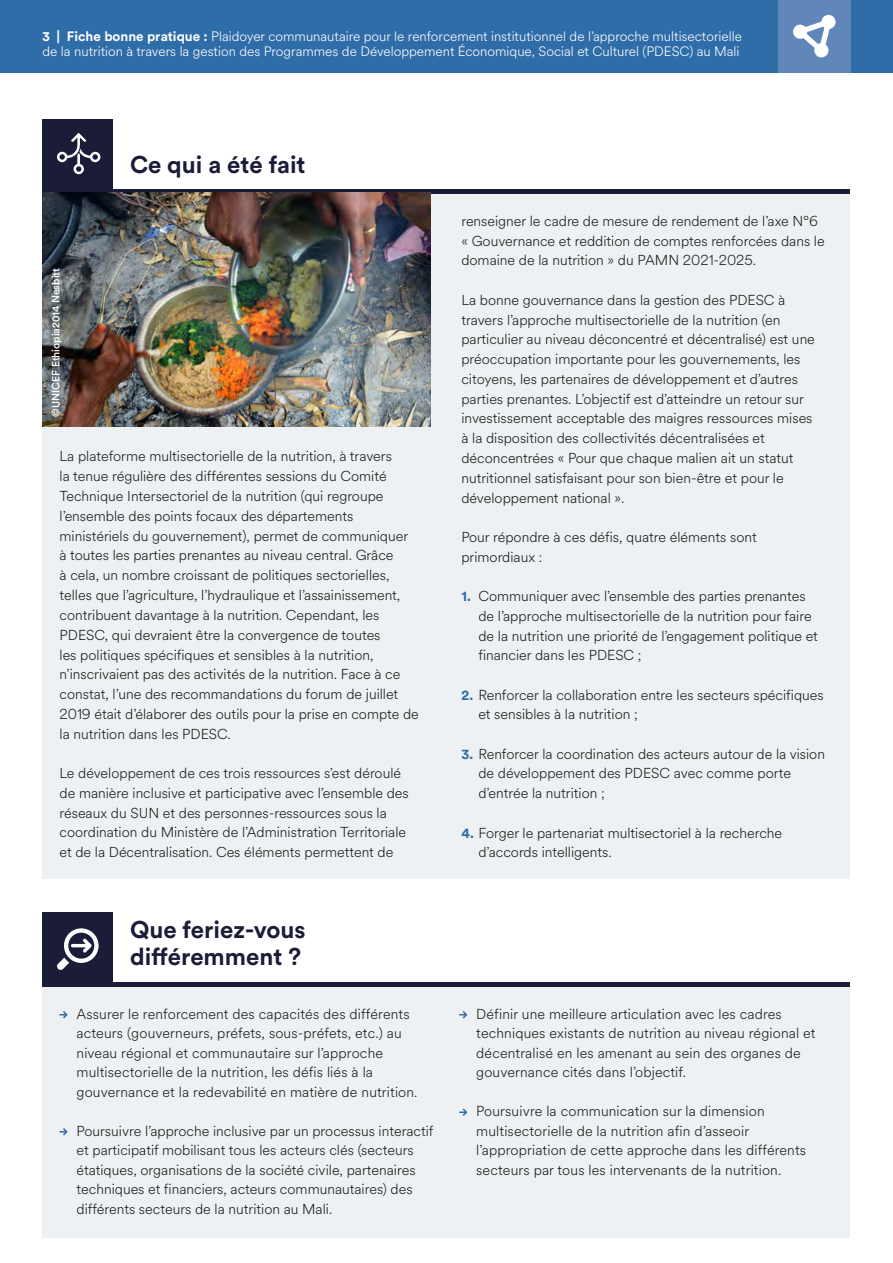
<style>
.page{position:relative;width:893px;height:1263px;background:#fff}
.page>*{position:absolute;margin:0;border:0;box-sizing:border-box;transform-origin:0 0}
.Head_1_V3{font:700 24px/27px "Circular Std";color:#1b1c38}
.Body{font:300 14.25px/19.8px "Circular Spotify Text";color:#1d1d1b}
.Bullets{font:300 14.25px/19.5px "Circular Spotify Text";letter-spacing:.01em;color:#1d1d1b}
.t1{font:300 13.5px/15px "Circular Spotify Text";color:#fff}
.Photo_credit{font:500 10.5px "Circular Std";color:#fff}
.s1{font-family:"Circular Std";font-weight:700}
.s2{font-family:"Circular Std";font-weight:700;color:#2f6da9}
</style>
<div class="page">
<div style="left:43px;top:986px;width:807px;height:251px;background:#eef1f3"></div>
<svg style="left:60px;top:1011px;width:8px;height:8px"></svg>
<svg style="left:60px;top:1128px;width:8px;height:8px"></svg>
<svg style="left:459px;top:1011px;width:9px;height:8px"></svg>
<svg style="left:459px;top:1108px;width:9px;height:8px"></svg>
<hr style="left:43px;top:982px;width:807px;height:4px;background:#1b1c38">
<div style="left:43px;top:912px;width:70px;height:70px;background:#1b1c38"></div>
<svg style="left:57px;top:928px;width:42px;height:42px"></svg>
<div style="left:0;top:0;width:893px;height:72px;background:#2f6da9"></div>
<div style="left:778px;top:0;width:72px;height:72px;background:#6186ba"></div>
<svg style="left:793px;top:15px;width:43px;height:42px"></svg>
<div style="left:43px;top:194px;width:807px;height:684px;background:#eef1f3"></div>
<div style="left:43px;top:119px;width:70px;height:71px;background:#1b1c38"></div>
<svg style="left:57px;top:133px;width:43px;height:41px"></svg>
<hr style="left:43px;top:190px;width:807px;height:4px;background:#1b1c38">
<img style="left:43px;top:192px;width:388px;height:234px">
<p class="t1" style="left:43px;top:29px;width:701px"><span class="s1">3 | Fiche bonne pratique :</span> Plaidoyer communautaire pour le renforcement institutionnel de l’approche multisectorielle de la nutrition à travers la gestion des Programmes de Développement Économique, Social et Culturel (PDESC) au Mali</p>
<p class="Photo_credit" style="left:49px;top:417px;width:150px;rotate:-90deg">©UNICEF Ethiopia2014 Nesbitt</p>
<p class="Head_1_V3" style="left:130px;top:150px;width:177px">Ce qui a été fait</p>
<p class="Body" style="left:60px;top:447px;width:361px">La plateforme multisectorielle de la nutrition, à travers<br>la tenue régulière des différentes sessions du Comité Technique Intersectoriel de la nutrition (qui regroupe l’ensemble des points focaux des départements ministériels du gouvernement), permet de communiquer à toutes les parties prenantes au niveau central. Grâce<br>à cela, un nombre croissant de politiques sectorielles, telles que l’agriculture, l’hydraulique et l’assainissement, contribuent davantage à la nutrition. Cependant, les PDESC, qui devraient être la convergence de toutes<br>les politiques spécifiques et sensibles à la nutrition, n’inscrivaient pas des activités de la nutrition. Face à ce constat, l’une des recommandations du forum de juillet 2019 était d’élaborer des outils pour la prise en compte de la nutrition dans les PDESC.</p>
<p class="Body" style="left:60px;top:763px;width:351px">Le développement de ces trois ressources s’est déroulé de manière inclusive et participative avec l’ensemble des réseaux du SUN et des personnes-ressources sous la coordination du Ministère de l’Administration Territoriale et de la Décentralisation. Ces éléments permettent de</p>
<p class="Head_1_V3" style="left:130px;top:916px;width:177px">Que feriez-vous différemment ?</p>
<p class="Bullets" style="left:77px;top:1004px;width:343px">Assurer le renforcement des capacités des différents acteurs (gouverneurs, préfets, sous-préfets, etc.) au niveau régional et communautaire sur l’approche multisectorielle de la nutrition, les défis liés à la gouvernance et la redevabilité en matière de nutrition.</p>
<p class="Bullets" style="left:77px;top:1121px;width:358px">Poursuivre l’approche inclusive par un processus interactif et participatif mobilisant tous les acteurs clés (secteurs étatiques, organisations de la société civile, partenaires techniques et financiers, acteurs communautaires) des différents secteurs de la nutrition au Mali.</p>
<p class="Body" style="left:461px;top:211px;width:365px">renseigner le cadre de mesure de rendement de l’axe N°6 « Gouvernance et reddition de comptes renforcées dans le domaine de la nutrition » du PAMN 2021-2025.</p>
<p class="Body" style="left:461px;top:290px;width:355px">La bonne gouvernance dans la gestion des PDESC à travers l’approche multisectorielle de la nutrition (en particulier au niveau déconcentré et décentralisé) est une préoccupation importante pour les gouvernements, les citoyens, les partenaires de développement et d’autres parties prenantes. L’objectif est d’atteindre un retour sur investissement acceptable des maigres ressources mises à la disposition des collectivités décentralisées et déconcentrées « Pour que chaque malien ait un statut nutritionnel satisfaisant pour son bien-être et pour le développement national ».</p>
<p class="Body" style="left:461px;top:527px;width:297px">Pour répondre à ces défis, quatre éléments sont primordiaux :</p>
<p class="Body" style="left:478px;top:586px;width:341px;text-indent:-17px"><span class="s2">1.</span> Communiquer avec l’ensemble des parties prenantes de l’approche multisectorielle de la nutrition pour faire de la nutrition une priorité de l’engagement politique et financier dans les PDESC ;</p>
<p class="Body" style="left:478px;top:685px;width:347px;text-indent:-17px"><span class="s2">2.</span> Renforcer la collaboration entre les secteurs spécifiques et sensibles à la nutrition ;</p>
<p class="Body" style="left:478px;top:744px;width:348px;text-indent:-17px"><span class="s2">3.</span> Renforcer la coordination des acteurs autour de la vision de développement des PDESC avec comme porte d’entrée la nutrition ;</p>
<p class="Body" style="left:478px;top:823px;width:305px;text-indent:-17px"><span class="s2">4.</span> Forger le partenariat multisectoriel à la recherche d’accords intelligents.</p>
<p class="Bullets" style="left:476px;top:1004px;width:341px">Définir une meilleure articulation avec les cadres techniques existants de nutrition au niveau régional et décentralisé en les amenant au sein des organes de gouvernance cités dans l’objectif.</p>
<p class="Bullets" style="left:476px;top:1101px;width:331px">Poursuivre la communication sur la dimension multisectorielle de la nutrition afin d’asseoir l’appropriation de cette approche dans les différents secteurs par tous les intervenants de la nutrition.</p>
</div>
